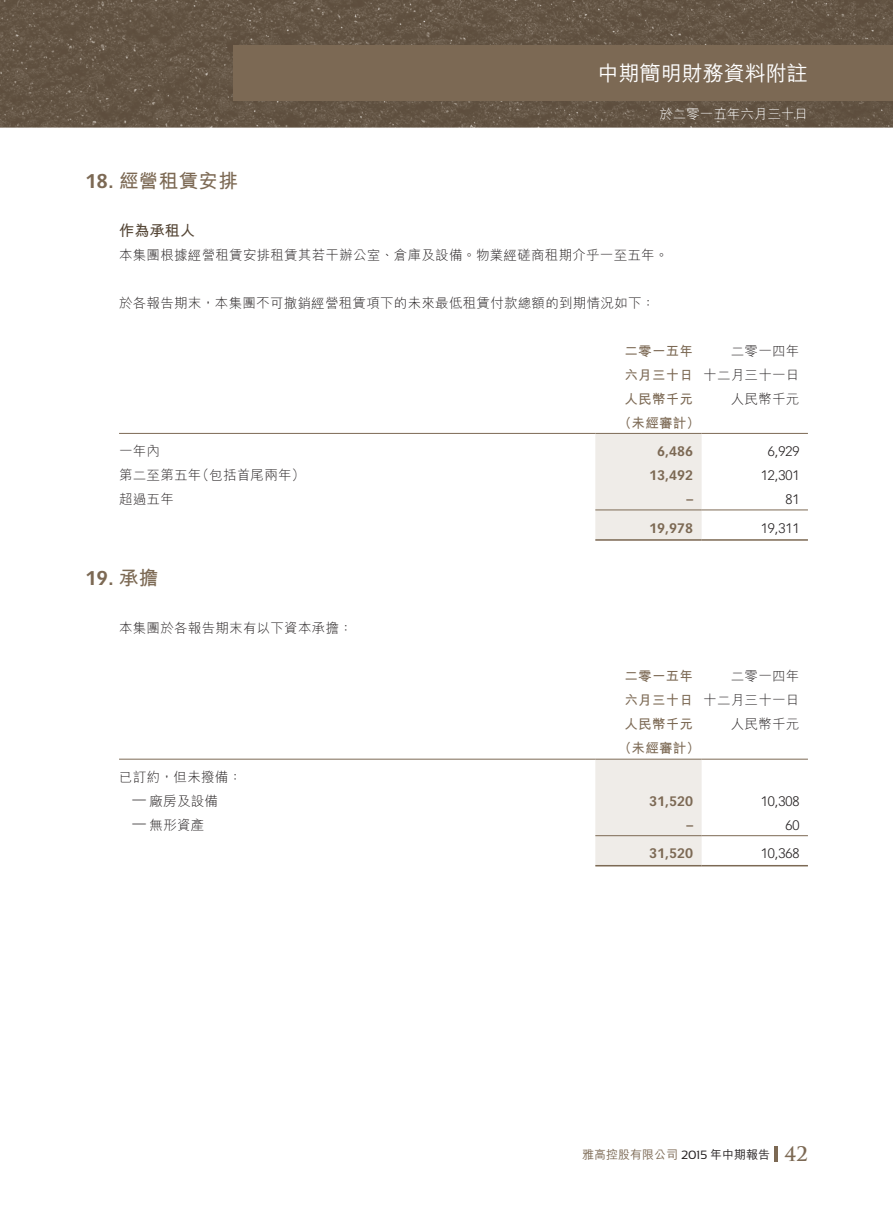
<style>
.page{position:relative;width:893px;height:1212px;background:#fff}
.page>*{position:absolute;margin:0;border:0;box-sizing:border-box;transform-origin:0 0}
.t1{font:500 21px "M Hei HK";color:#fff}
.t2{font:700 19.5px "M Hei HK";letter-spacing:.02em;color:#7c6954}
.t3{font:700 19.5px "Vectora LT Std";color:#7c6954}
.t4{font:700 19.5px "Trajan Pro";color:#7c6954}
.t5{font:700 15px "M Hei HK";letter-spacing:.02em;color:#544535}
.t6{font:300 13.5px/24px "M Hei HK";letter-spacing:.02em;color:#231f20;text-align:right}
.t7{font:700 13.5px/24px "M Hei HK";letter-spacing:.02em;color:#7c6954}
.t8{font:300 13.5px "Vectora LT Std";color:#231f20}
.t9{font:700 13.5px "Vectora LT Std";color:#7c6954}
.t10{font:300 13.5px "M Hei HK";color:#fff}
.t11{font:500 12px "M Hei HK";color:#7c6954}
.s1{font-family:"Vectora LT Std"}
.s2{font-family:"M Hei HK"}
.s3{font-family:"Sansation";font-weight:400;color:#231f20}
.s4{color:#231f20}
</style>
<div class="page">
<img style="left:0;top:0;width:893px;height:1162px">
<div style="left:234px;top:45px;width:659px;height:56px;background:#7c6954"></div>
<hr style="left:775px;top:1146px;width:3px;height:16px;background:#7c6954">
<div style="left:595px;top:434px;width:107px;height:105px;background:#efece8"></div>
<hr style="left:119px;top:433px;width:476px;height:1px;background:#7c6954">
<hr style="left:595px;top:433px;width:107px;height:1px;background:#7c6954">
<hr style="left:702px;top:433px;width:106px;height:1px;background:#7c6954">
<hr style="left:595px;top:509px;width:107px;height:1px;background:#7c6954">
<hr style="left:702px;top:509px;width:106px;height:1px;background:#7c6954">
<hr style="left:595px;top:539px;width:107px;height:2px;background:#7c6954">
<hr style="left:702px;top:539px;width:106px;height:2px;background:#7c6954">
<div style="left:595px;top:760px;width:107px;height:105px;background:#efece8"></div>
<hr style="left:119px;top:759px;width:476px;height:1px;background:#7c6954">
<hr style="left:595px;top:759px;width:107px;height:1px;background:#7c6954">
<hr style="left:702px;top:759px;width:106px;height:1px;background:#7c6954">
<hr style="left:595px;top:835px;width:107px;height:1px;background:#7c6954">
<hr style="left:702px;top:835px;width:106px;height:1px;background:#7c6954">
<hr style="left:595px;top:865px;width:107px;height:1px;background:#7c6954">
<hr style="left:702px;top:865px;width:106px;height:1px;background:#7c6954">
<h1 class="t1" style="left:598px;top:58px;width:211px">中期簡明財務資料附註</h1>
<p class="t10" style="left:659px;top:107px;width:150px">於二零一五年六月三十日</p>
<h2 class="t2" style="left:85px;top:166px;width:154px"><span class="s1">18.</span> 經營租賃安排</h2>
<p class="t5" style="left:119px;top:219px;width:78px">作為承租人</p>
<p class="t6" style="left:119px;top:242px;width:551px">本集團根據經營租賃安排租賃其若干辦公室、倉庫及設備。物業經磋商租期介乎一至五年。</p>
<p class="t6" style="left:119px;top:290px;width:537px">於各報告期末，本集團不可撤銷經營租賃項下的未來最低租賃付款總額的到期情況如下：</p>
<p class="t7" style="left:624px;top:337px;width:70px">二零一五年六月三十日</p>
<p class="t6" style="left:703px;top:338px;width:98px">二零一四年<br>十二月三十一日人民幣千元</p>
<p class="t7" style="left:618px;top:385px;width:83px;text-align:center">人民幣千元（未經審計(</p>
<p class="t6" style="left:119px;top:439px;width:43px">一年內</p>
<p class="t9" style="left:657px;top:443px;width:37px">6,486</p>
<p class="t8" style="left:768px;top:443px;width:33px">6,929</p>
<p class="t6" style="left:196px;top:463px;width:111px">（包括首尾兩年(</p>
<p class="t6" style="left:119px;top:463px;width:84px">第二至第五年</p>
<p class="t9" style="left:649px;top:467px;width:45px">13,492</p>
<p class="t8" style="left:761px;top:467px;width:40px">12,301</p>
<p class="t6" style="left:119px;top:487px;width:56px">超過五年</p>
<p class="t9" style="left:686px;top:491px;width:8px">–</p>
<p class="t8" style="left:785px;top:491px;width:16px">81</p>
<p class="t9" style="left:649px;top:520px;width:45px">19,978</p>
<p class="t8" style="left:761px;top:520px;width:40px">19,311</p>
<h2 class="t3" style="left:85px;top:566px;width:75px">19. <span class="s2">承擔</span></h2>
<p class="t6" style="left:119px;top:616px;width:235px">本集團於各報告期末有以下資本承擔：</p>
<p class="t7" style="left:624px;top:663px;width:70px">二零一五年六月三十日</p>
<p class="t6" style="left:703px;top:664px;width:98px">二零一四年<br>十二月三十一日人民幣千元</p>
<p class="t7" style="left:618px;top:711px;width:83px;text-align:center">人民幣千元（未經審計(</p>
<p class="t6" style="left:119px;top:765px;width:124px">已訂約，但未撥備：</p>
<p class="t6" style="left:150px;top:789px;width:70px">廠房及設備</p>
<p class="t8" style="left:133px;top:791px;width:15px">—</p>
<p class="t9" style="left:649px;top:793px;width:45px">31,520</p>
<p class="t8" style="left:761px;top:793px;width:40px">10,308</p>
<p class="t6" style="left:150px;top:813px;width:56px">無形資產</p>
<p class="t8" style="left:133px;top:815px;width:15px">—</p>
<p class="t9" style="left:686px;top:817px;width:8px">–</p>
<p class="t8" style="left:785px;top:817px;width:16px">60</p>
<p class="t9" style="left:649px;top:845px;width:45px">31,520</p>
<p class="t8" style="left:761px;top:846px;width:40px">10,368</p>
<p class="t11" style="left:582px;top:1146px;width:190px">雅高控股有限公司 <span class="s3">2015</span> <span class="s4">年中期報告</span></p>
<h2 class="t4" style="left:784px;top:1142px;width:25px">42</h2>
</div>
